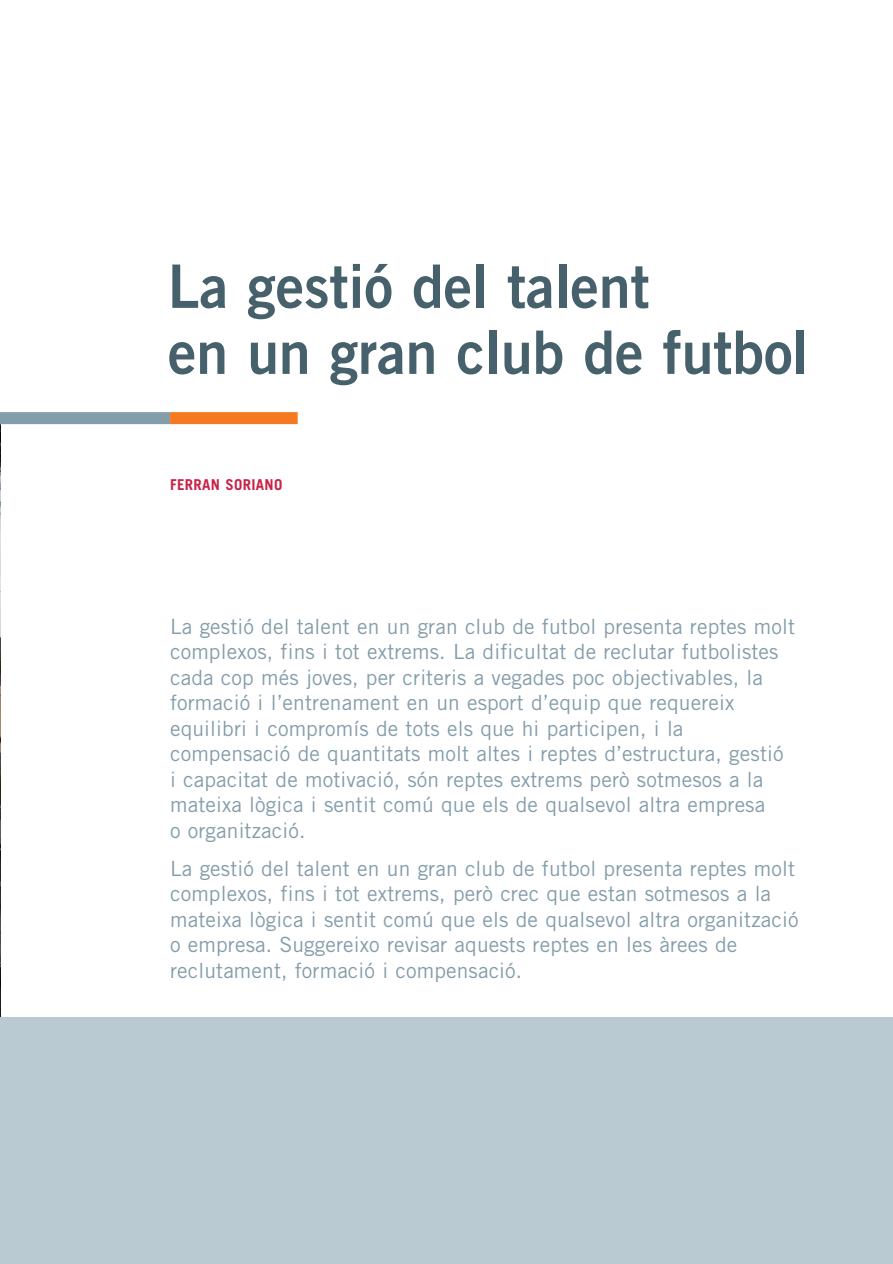
<style>
.page{position:relative;width:893px;height:1264px;background:#fff}
.page>*{position:absolute;margin:0;border:0;box-sizing:border-box;transform-origin:0 0}
.t1{font:60px/66px "Trade Gothic Bold Two";color:#47616c;scale:.95 1}
.t2{font:21px/25.5px "Trade Gothic";letter-spacing:.005em;color:#849daa}
.t3{font:700 15px "Trade Gothic";letter-spacing:.02em;color:#c9234a}
</style>
<div class="page">
<img style="left:0;top:424px;width:1px;height:592px">
<div style="left:0;top:1016px;width:893px;height:248px;background:#bacad3"></div>
<div style="left:0;top:412px;width:170px;height:12px;background:#849daa"></div>
<div style="left:170px;top:412px;width:128px;height:12px;background:#f47920"></div>
<h1 class="t1" style="left:168px;top:259px;width:676px">La gestió del talent<br>en un gran club de futbol</h1>
<p class="t3" style="left:170px;top:479px;width:114px">FERRAN SORIANO</p>
<p class="t2" style="left:170px;top:615px;width:626px">La gestió del talent en un gran club de futbol presenta reptes molt complexos, fins i tot extrems. La dificultat de reclutar futbolistes cada cop més joves, per criteris a vegades poc objectivables, la formació i l’entrenament en un esport d’equip que requereix equilibri i compromís de tots els que hi participen, i la compensació de quantitats molt altes i reptes d’estructura, gestió<br>i capacitat de motivació, són reptes extrems però sotmesos a la mateixa lògica i sentit comú que els de qualsevol altra empresa<br>o organització.</p>
<p class="t2" style="left:170px;top:857px;width:630px">La gestió del talent en un gran club de futbol presenta reptes molt complexos, fins i tot extrems, però crec que estan sotmesos a la mateixa lògica i sentit comú que els de qualsevol altra organització o empresa. Suggereixo revisar aquests reptes en les àrees de reclutament, formació i compensació.</p>
</div>
